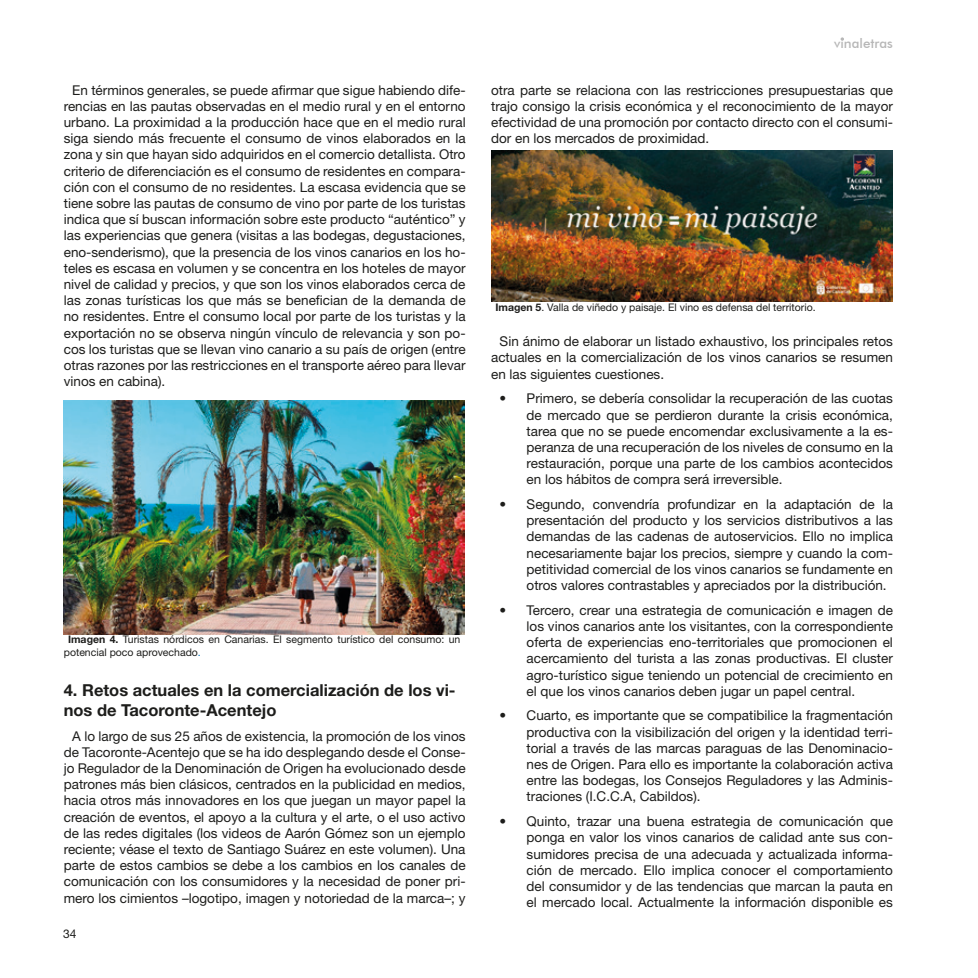
<style>
.page{position:relative;width:978px;height:978px;background:#fff}
.page>*{position:absolute;margin:0;border:0;box-sizing:border-box;transform-origin:0 0}
.TITULO_2{font:700 16.5px/19.8px "Helvetica Neue LT Std";color:#1d1d1b}
.CUERPO{font:13.5px/16.2px "Helvetica Neue LT Std";color:#1d1d1b;text-align:justify}
.t1{font:500 13.35px "Futura BT";color:#b7b7b7}
.t2{font:12px "Helvetica Neue LT Std";color:#1d1d1b}
.PIE_DE_FOTO{font:10.5px/12.6px "Helvetica Neue LT Std";color:#1d1d1b}
.s1{font-weight:700}
.s2{color:#0070b9}
</style>
<div class="page">
<img style="left:64px;top:401px;width:401px;height:233px">
<img style="left:491px;top:151px;width:402px;height:151px">
<p class="CUERPO" style="left:64px;top:82px;width:403px;text-indent:9px">En términos generales, se puede afirmar que sigue habiendo dife&shy;rencias en las pautas observadas en el medio rural y en el entorno urbano. La proximidad a la producción hace que en el medio rural siga siendo más frecuente el consumo de vinos elaborados en la zona y sin que hayan sido adquiridos en el comercio detallista. Otro criterio de diferenciación es el consumo de residentes en compara&shy;ción con el consumo de no residentes. La escasa evidencia que se tiene sobre las pautas de consumo de vino por parte de los turistas indica que sí buscan información sobre este producto “auténtico” y las experiencias que genera (visitas a las bodegas, degustaciones, eno-senderismo), que la presencia de los vinos canarios en los ho&shy;teles es escasa en volumen y se concentra en los hoteles de mayor nivel de calidad y precios, y que son los vinos elaborados cerca de las zonas turísticas los que más se benefician de la demanda de no residentes. Entre el consumo local por parte de los turistas y la exportación no se observa ningún vínculo de relevancia y son po&shy;cos los turistas que se llevan vino canario a su país de origen (entre otras razones por las restricciones en el transporte aéreo para llevar vinos en cabina).</p>
<p class="PIE_DE_FOTO" style="left:64px;top:633px;width:398px;text-indent:4px"><span class="s1">Imagen 4.</span> Turistas nórdicos en Canarias. El segmento turístico del consumo: un potencial poco aprovechado<span class="s2">.</span></p>
<p class="TITULO_2" style="left:64px;top:680px;width:393px">4. Retos actuales en la comercialización de los vi&shy;nos de Tacoronte-Acentejo</p>
<p class="CUERPO" style="left:64px;top:727px;width:403px;text-indent:9px">A lo largo de sus 25 años de existencia, la promoción de los vinos de Tacoronte-Acentejo que se ha ido desplegando desde el Conse&shy;jo Regulador de la Denominación de Origen ha evolucionado desde patrones más bien clásicos, centrados en la publicidad en medios, hacia otros más innovadores en los que juegan un mayor papel la creación de eventos, el apoyo a la cultura y el arte, o el uso activo de las redes digitales (los videos de Aarón Gómez son un ejemplo reciente; véase el texto de Santiago Suárez en este volumen). Una parte de estos cambios se debe a los cambios en los canales de comunicación con los consumidores y la necesidad de poner pri&shy;mero los cimientos –logotipo, imagen y notoriedad de la marca–; y</p>
<p class="t2" style="left:63px;top:926px;width:15px">34</p>
<p class="t1" style="left:834px;top:35px;width:60px">vinaletras</p>
<p class="CUERPO" style="left:491px;top:82px;width:403px">otra parte se relaciona con las restricciones presupuestarias que trajo consigo la crisis económica y el reconocimiento de la mayor efectividad de una promoción por contacto directo con el consumi&shy;dor en los mercados de proximidad.</p>
<p class="PIE_DE_FOTO" style="left:495px;top:300px;width:322px"><span class="s1">Imagen 5</span>. Valla de viñedo y paisaje. El vino es defensa del territorio.</p>
<p class="CUERPO" style="left:491px;top:333px;width:403px;text-indent:9px">Sin ánimo de elaborar un listado exhaustivo, los principales retos actuales en la comercialización de los vinos canarios se resumen en las siguientes cuestiones.</p>
<p class="CUERPO" style="left:527px;top:390px;width:368px;text-indent:-27px">• Primero, se debería consolidar la recuperación de las cuotas de mercado que se perdieron durante la crisis económica, tarea que no se puede encomendar exclusivamente a la es&shy;peranza de una recuperación de los niveles de consumo en la restauración, porque una parte de los cambios acontecidos en los hábitos de compra será irreversible.</p>
<p class="CUERPO" style="left:527px;top:496px;width:368px;text-indent:-27px">• Segundo, convendría profundizar en la adaptación de la presentación del producto y los servicios distributivos a las demandas de las cadenas de autoservicios. Ello no implica necesariamente bajar los precios, siempre y cuando la com&shy;petitividad comercial de los vinos canarios se fundamente en otros valores contrastables y apreciados por la distribución.</p>
<p class="CUERPO" style="left:527px;top:602px;width:368px;text-indent:-27px">• Tercero, crear una estrategia de comunicación e imagen de los vinos canarios ante los visitantes, con la correspondiente oferta de experiencias eno-territoriales que promocionen el acercamiento del turista a las zonas productivas. El cluster agro-turístico sigue teniendo un potencial de crecimiento en el que los vinos canarios deben jugar un papel central.</p>
<p class="CUERPO" style="left:527px;top:707px;width:368px;text-indent:-27px">• Cuarto, es importante que se compatibilice la fragmentación productiva con la visibilización del origen y la identidad terri&shy;torial a través de las marcas paraguas de las Denominacio&shy;nes de Origen. Para ello es importante la colaboración activa entre las bodegas, los Consejos Reguladores y las Adminis&shy;traciones (I.C.C.A, Cabildos).</p>
<p class="CUERPO" style="left:527px;top:813px;width:368px;text-indent:-27px">• Quinto, trazar una buena estrategia de comunicación que ponga en valor los vinos canarios de calidad ante sus con&shy;sumidores precisa de una adecuada y actualizada informa&shy;ción de mercado. Ello implica conocer el comportamiento del consumidor y de las tendencias que marcan la pauta en el mercado local. Actualmente la información disponible es</p>
</div>
